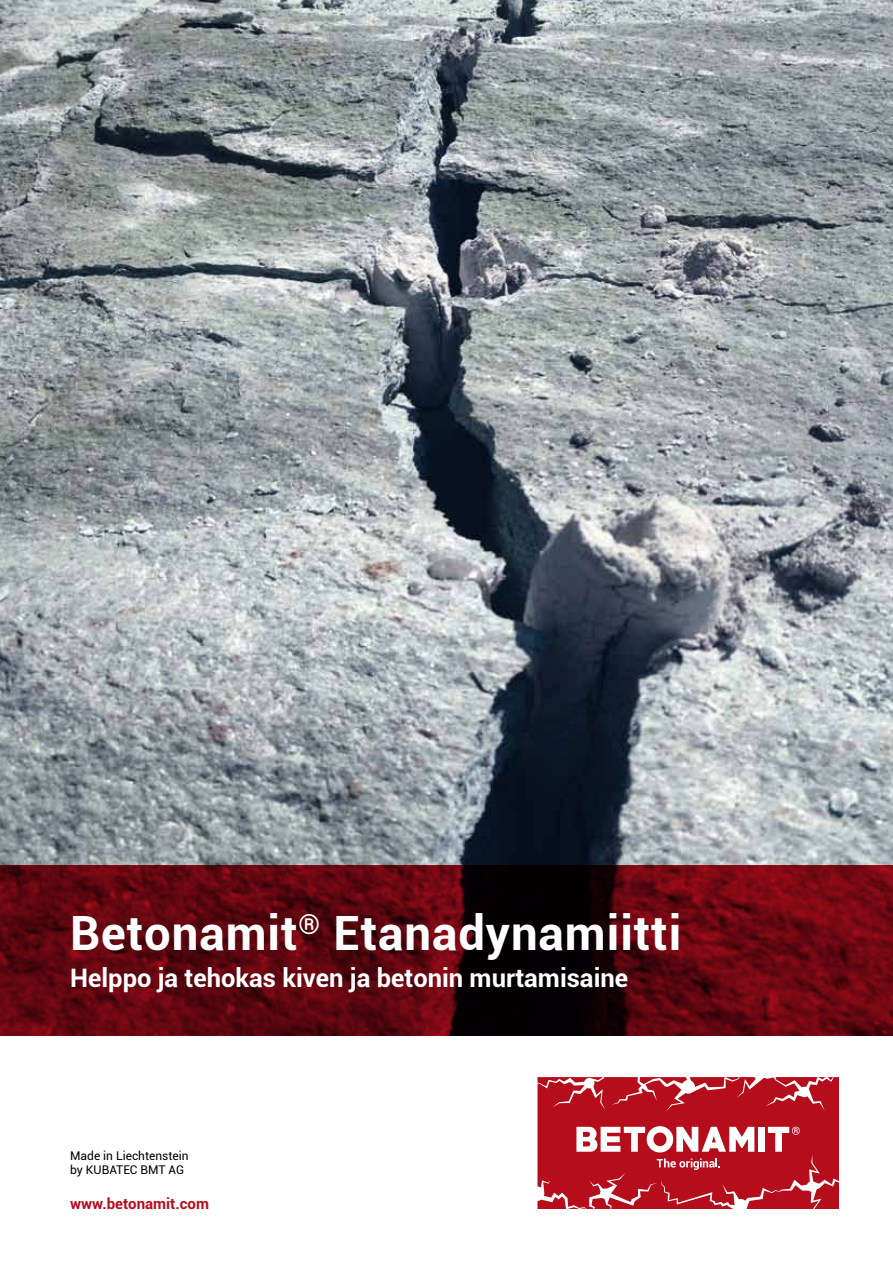
<style>
.page{position:relative;width:893px;height:1263px;background:#fff}
.page>*{position:absolute;margin:0;border:0;box-sizing:border-box;transform-origin:0 0}
.t1{font:700 47.25px "Roboto";letter-spacing:.02em;color:#fff}
.t2{font:700 25.5px "Roboto";color:#fff}
.t3{font:700 15px "Roboto";color:#b60d1c}
.t4{font:12px/14.4px "Roboto";color:#000}
</style>
<div class="page">
<img style="left:0;top:0;width:893px;height:865px">
<svg style="left:537px;top:1077px;width:302px;height:132px;background:#c13340"></svg>
<svg style="left:0;top:865px;width:893px;height:170px;background:#53050d"></svg>
<h1 class="t1" style="left:70px;top:900px;width:613px">Betonamit<sup>®</sup> Etanadynamiitti</h1>
<p class="t2" style="left:70px;top:959px;width:559px">Helppo ja tehokas kiven ja betonin murtamisaine</p>
<p class="t4" style="left:70px;top:1148px;width:120px">Made in Liechtenstein by KUBATEC BMT AG</p>
<p class="t3" style="left:70px;top:1193px;width:140px">www.betonamit.com</p>
</div>
